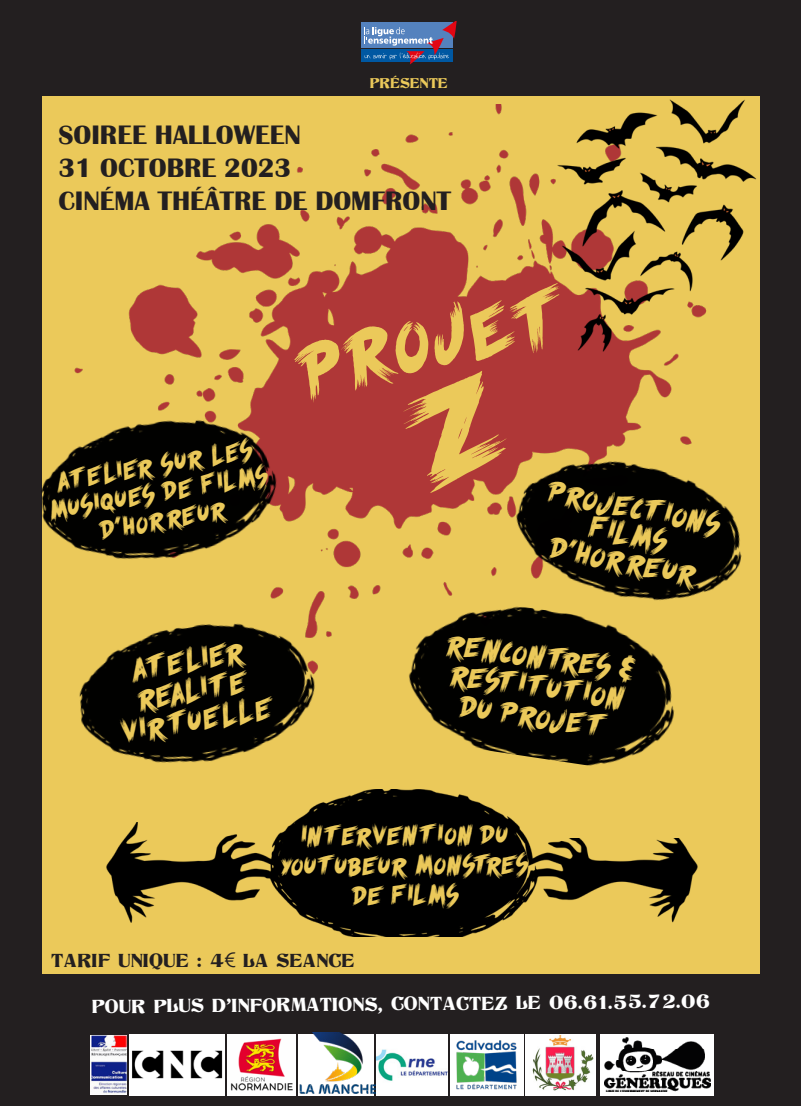
<style>
.page{position:relative;width:801px;height:1106px;background:#fff}
.page>*{position:absolute;margin:0;border:0;box-sizing:border-box;transform-origin:0 0}
.t1{font:45px "Scream Again";color:#ebc95a}
.t2{font:700 27.5px "Britannic";color:#231f20}
.t3{font:20px "Titania";letter-spacing:-.01em;color:#fff}
.t4{font:20px "Titania";color:#231f20}
.t5{font:17.5px/27.5px "Scream Again";color:#ebc95a;text-align:center}
.t6{font:15px/27.5px "Scream Again";color:#ebc95a;text-align:center}
.t7{font:15px "Titania";color:#ebc95a}
.s1{font-family:"Century Gothic"}
</style>
<div class="page">
<div style="left:1px;top:1px;width:799px;height:1103px;background:#231f20"></div>
<div style="left:361px;top:22px;width:92px;height:26px;background:#5482be"></div>
<div style="left:361px;top:49px;width:91px;height:13px;background:#0058a2"></div>
<svg style="left:364px;top:22px;width:93px;height:43px"></svg>
<img style="left:227px;top:1034px;width:68px;height:61px">
<img style="left:376px;top:1034px;width:71px;height:61px">
<img style="left:450px;top:1034px;width:73px;height:61px">
<img style="left:129px;top:1034px;width:96px;height:61px">
<svg style="left:298px;top:1034px;width:75px;height:61px"></svg>
<div style="left:600px;top:1034px;width:113px;height:61px;background:#fff"></div>
<img style="left:605px;top:1037px;width:105px;height:54px">
<img style="left:300px;top:1032px;width:75px;height:61px">
<img style="left:91px;top:1035px;width:35px;height:59px">
<div style="left:42px;top:97px;width:718px;height:877px;background:#ebc95a"></div>
<img style="left:75px;top:104px;width:603px;height:500px">
<img style="left:543px;top:99px;width:214px;height:259px">
<img style="left:558px;top:838px;width:140px;height:85px">
<img style="left:476px;top:418px;width:266px;height:173px">
<img style="left:79px;top:604px;width:253px;height:159px">
<img style="left:369px;top:587px;width:339px;height:179px">
<img style="left:525px;top:1034px;width:70px;height:61px">
<img style="left:41px;top:385px;width:264px;height:200px">
<img style="left:294px;top:789px;width:264px;height:147px">
<img style="left:106px;top:822px;width:208px;height:114px">
<div style="left:396px;top:369px;width:119px;height:126px;background:#af3737"></div>
<p class="t7" style="left:370px;top:74px;width:80px">PRÉSENTE</p>
<p class="t2" style="left:58px;top:120px;width:244px">SOIREE HALLOWEEN</p>
<p class="t2" style="left:58px;top:153px;width:234px">31 OCTOBRE 2023</p>
<p class="t2" style="left:58px;top:186px;width:394px">CINÉMA THÉÂTRE DE DOMFRONT</p>
<p class="t6" style="left:42px;top:472px;width:224px;rotate:-10deg">ATELIER SUR LES<br>MUSIQUES DE FILMS<br>D'HORREUR</p>
<p class="t1" style="left:291px;top:355px;width:279px;rotate:-15deg">Projet</p>
<p class="t5" style="left:549px;top:478px;width:179px;rotate:11deg">PROJECTIONS<br>FILMS</p>
<p class="t5" style="left:551px;top:535px;width:153px;rotate:11deg">D'HORREUR</p>
<p class="t5" style="left:129px;top:657px;width:118px;rotate:-9deg">ATELIER</p>
<p class="t5" style="left:135px;top:687px;width:115px;rotate:-9deg">REALITE</p>
<p class="t5" style="left:120px;top:719px;width:157px;rotate:-9deg">VIRTUELLE</p>
<p class="t5" style="left:448px;top:631px;width:193px;rotate:8deg">RENCONTRES &amp;</p>
<p class="t5" style="left:452px;top:662px;width:178px;rotate:8deg">RESTITUTION</p>
<p class="t5" style="left:460px;top:693px;width:152px;rotate:8deg">DU PROJET</p>
<p class="t6" style="left:280px;top:823px;width:250px;line-height:30px;rotate:-1deg">INTERVENTION DU<br>YOUTUBEUR MONSTRES<br>DE FILMS</p>
<p class="t4" style="left:52px;top:949px;width:305px">TARIF UNIQUE : 4<span class="s1">€</span> LA SEANCE</p>
<p class="t3" style="left:92px;top:992px;width:620px">POUR PLUS D’INFORMATIONS, CONTACTEZ LE 06.61.55.72.06</p>
</div>
